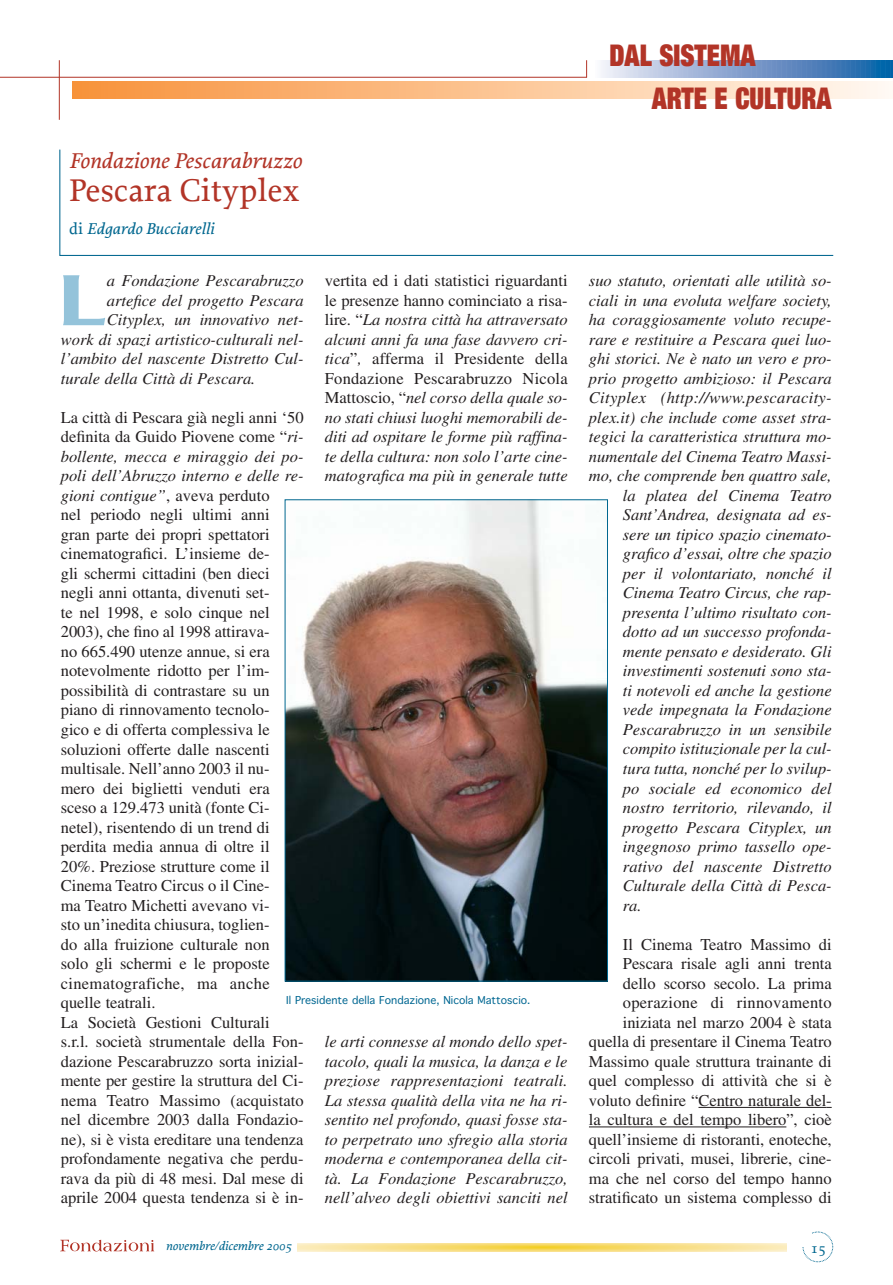
<style>
.page{position:relative;width:893px;height:1285px;background:#fff}
.page>*{position:absolute;margin:0;border:0;box-sizing:border-box;transform-origin:0 0}
.t1{font:500 78px "Serpentine";color:#94c3da}
.t2{font:500 33px "Proforma";color:#b23427}
.t3{font:900 expanded 30px "Helvetica Neue";color:#b23427;scale:.88 1}
.t4{font:italic 500 22.5px "Proforma";color:#b23427}
.t5{font:italic 16.5px/19.5px "Times";color:#231f20;text-align:justify}
.t6{font:16.5px/19.5px "Times";color:#231f20}
.t7{font:italic 16.5px "Times";letter-spacing:.02em;color:#231f20}
.t8{font:italic 500 16.5px "Proforma";color:#00678f}
.t9{font:500 15px "Proforma";color:#00678f}
.t10{font:italic 500 12.75px "Proforma";color:#00678f}
.t11{font:10.5px "Geneva";color:#006792}
.s1{font-style:normal}
.s2{font-style:italic}
</style>
<div class="page">
<hr style="left:0;top:77px;width:587px;height:1px;background:#b23427">
<hr style="left:59px;top:60px;width:1px;height:60px;background:#b23427">
<svg style="left:72px;top:60px;width:821px;height:38px"></svg>
<svg style="left:297px;top:1243px;width:489px;height:8px;background:#f8df87"></svg>
<svg style="left:803px;top:1231px;width:30px;height:30px"></svg>
<svg style="left:60px;top:1239px;width:94px;height:12px"></svg>
<hr style="left:698px;top:1106px;width:128px;height:1px;background:#231f20">
<hr style="left:589px;top:1126px;width:197px;height:1px;background:#231f20">
<svg style="left:59px;top:149px;width:775px;height:107px"></svg>
<img style="left:287px;top:501px;width:319px;height:478px">
<div style="left:285px;top:499px;width:323px;height:482px;border:1px solid #00678f"></div>
<h3 class="t3" style="left:609px;top:45px;width:168px">DAL SISTEMA</h3>
<h3 class="t4" style="left:69px;top:152px;width:234px">Fondazione Pescarabruzzo</h3>
<h2 class="t2" style="left:69px;top:177px;width:232px">Pescara Cityplex</h2>
<p class="t8" style="left:69px;top:222px;width:146px"><span class="s1">di</span> Edgardo Bucciarelli</p>
<p class="t5" style="left:325px;top:272px;width:244px"><span class="s1">vertita ed i dati statistici riguardanti le presenze hanno cominciato a risa&shy;lire. “</span>La nostra città ha attraversato alcuni anni fa una fase davvero cri&shy;tica<span class="s1">”</span>, <span class="s1">afferma il Presidente della Fondazione Pescarabruzzo Nicola Mattoscio, “</span>nel corso della quale so&shy;no stati chiusi luoghi memorabili de&shy;diti ad ospitare le forme più raffina&shy;te della cultura: non solo l’arte cine&shy;matografica ma più in generale tutte</p>
<h1 class="t1" style="left:61px;top:275px;width:48px">L</h1>
<p class="t5" style="left:107px;top:272px;width:198px">a Fondazione Pescarabruzzo</p>
<p class="t5" style="left:107px;top:292px;width:198px">artefice del progetto Pescara</p>
<p class="t5" style="left:107px;top:311px;width:198px">Cityplex, un innovativo net-</p>
<p class="t5" style="left:61px;top:331px;width:244px">work di spazi artistico-culturali nel-</p>
<p class="t5" style="left:61px;top:350px;width:244px">l’ambito del nascente Distretto Cul-</p>
<p class="t5" style="left:61px;top:370px;width:196px">turale della Città di Pescara.</p>
<p class="t6" style="left:61px;top:409px;width:244px">La città di Pescara già negli anni ‘50 definita da Guido Piovene come “<span class="s2">ri&shy;bollente, mecca e miraggio dei po&shy;poli dell’Abruzzo interno e delle re&shy;gioni contigue”</span>, aveva perduto<br>nel periodo negli ultimi anni<br>gran parte dei propri spettatori cinematografici. L’insieme de-<br>gli schermi cittadini (ben dieci negli anni ottanta, divenuti set-<br>te nel 1998, e solo cinque nel<br>2003), che fino al 1998 attirava-<br>no 665.490 utenze annue, si era notevolmente ridotto per l’im&shy;possibilità di contrastare su un piano di rinnovamento tecnolo-<br>gico e di offerta complessiva le soluzioni offerte dalle nascenti multisale. Nell’anno 2003 il nu&shy;mero dei biglietti venduti era sceso a 129.473 unità (fonte Ci&shy;netel), risentendo di un trend di perdita media annua di oltre il<br>20%. Preziose strutture come il<br>Cinema Teatro Circus o il Cine-<br>ma Teatro Michetti avevano vi-<br>sto un’inedita chiusura, toglien-<br>do alla fruizione culturale non<br>solo gli schermi e le proposte cinematografiche, ma anche quelle teatrali.<br>La Società Gestioni Culturali<br>s.r.l. società strumentale della Fon&shy;dazione Pescarabruzzo sorta inizial&shy;mente per gestire la struttura del Ci&shy;nema Teatro Massimo (acquistato nel dicembre 2003 dalla Fondazio&shy;ne), si è vista ereditare una tendenza profondamente negativa che perdu&shy;rava da più di 48 mesi. Dal mese di aprile 2004 questa tendenza si è in-</p>
<p class="t11" style="left:286px;top:995px;width:246px">Il Presidente della Fondazione, Nicola Mattoscio.</p>
<p class="t5" style="left:325px;top:1033px;width:244px">le arti connesse al mondo dello spet&shy;tacolo, quali la musica, la danza e le preziose rappresentazioni teatrali.<br>La stessa qualità della vita ne ha ri&shy;sentito nel profondo, quasi fosse sta&shy;to perpetrato uno sfregio alla storia moderna e contemporanea della cit&shy;tà. La Fondazione Pescarabruzzo, nell’alveo degli obiettivi sanciti nel</p>
<h3 class="t3" style="left:652px;top:87px;width:206px">ARTE E CULTURA</h3>
<p class="t5" style="left:589px;top:272px;width:244px">suo statuto, orientati alle utilità so-</p>
<p class="t5" style="left:589px;top:292px;width:244px">ciali in una evoluta welfare society,</p>
<p class="t5" style="left:589px;top:311px;width:244px">ha coraggiosamente voluto recupe-</p>
<p class="t5" style="left:589px;top:331px;width:244px">rare e restituire a Pescara quei luo-</p>
<p class="t5" style="left:589px;top:350px;width:244px">ghi storici. Ne è nato un vero e pro-</p>
<p class="t5" style="left:589px;top:370px;width:244px">prio progetto ambizioso: il Pescara</p>
<p class="t7" style="left:589px;top:391px;width:244px">Cityplex (http://www.pescaracity-</p>
<p class="t5" style="left:589px;top:409px;width:244px">plex.it) che include come asset stra-</p>
<p class="t5" style="left:589px;top:428px;width:244px">tegici la caratteristica struttura mo-</p>
<p class="t5" style="left:589px;top:448px;width:244px">numentale del Cinema Teatro Massi-</p>
<p class="t5" style="left:589px;top:467px;width:244px">mo, che comprende ben quattro sale,</p>
<p class="t5" style="left:623px;top:487px;width:210px">la platea del Cinema Teatro</p>
<p class="t5" style="left:623px;top:506px;width:210px">Sant’Andrea, designata ad es-</p>
<p class="t5" style="left:623px;top:526px;width:210px">sere un tipico spazio cinemato-</p>
<p class="t5" style="left:623px;top:545px;width:210px">grafico d’essai, oltre che spazio</p>
<p class="t5" style="left:623px;top:565px;width:210px">per il volontariato, nonché il</p>
<p class="t5" style="left:623px;top:584px;width:210px">Cinema Teatro Circus, che rap-</p>
<p class="t5" style="left:623px;top:604px;width:210px">presenta l’ultimo risultato con-</p>
<p class="t5" style="left:623px;top:623px;width:210px">dotto ad un successo profonda-</p>
<p class="t5" style="left:623px;top:643px;width:210px">mente pensato e desiderato. Gli</p>
<p class="t5" style="left:623px;top:662px;width:210px">investimenti sostenuti sono sta-</p>
<p class="t5" style="left:623px;top:682px;width:210px">ti notevoli ed anche la gestione</p>
<p class="t5" style="left:623px;top:701px;width:210px">vede impegnata la Fondazione</p>
<p class="t5" style="left:623px;top:721px;width:210px">Pescarabruzzo in un sensibile</p>
<p class="t5" style="left:623px;top:740px;width:210px">compito istituzionale per la cul-</p>
<p class="t5" style="left:623px;top:760px;width:210px">tura tutta, nonché per lo svilup-</p>
<p class="t5" style="left:623px;top:779px;width:210px">po sociale ed economico del</p>
<p class="t5" style="left:623px;top:799px;width:210px">nostro territorio, rilevando, il</p>
<p class="t5" style="left:623px;top:818px;width:210px">progetto Pescara Cityplex, un</p>
<p class="t5" style="left:623px;top:838px;width:210px">ingegnoso primo tassello ope-</p>
<p class="t5" style="left:623px;top:857px;width:210px">rativo del nascente Distretto</p>
<p class="t5" style="left:623px;top:877px;width:210px">Culturale della Città di Pesca-</p>
<p class="t5" style="left:623px;top:896px;width:20px">ra.</p>
<p class="t6" style="left:589px;top:935px;width:244px;text-align:right">Il Cinema Teatro Massimo di Pescara risale agli anni trenta dello scorso secolo. La prima operazione di rinnovamento iniziata nel marzo 2004 è stata quella di presentare il Cinema Teatro Massimo quale struttura trainante di quel complesso di attività che si è voluto definire “Centro naturale del&shy;la cultura e del tempo libero”, cioè quell’insieme di ristoranti, enoteche, circoli privati, musei, librerie, cine&shy;ma che nel corso del tempo hanno stratificato un sistema complesso di</p>
<p class="t10" style="left:166px;top:1240px;width:127px">novembre/dicembre 2005</p>
<p class="t9" style="left:811px;top:1241px;width:16px">15</p>
</div>
